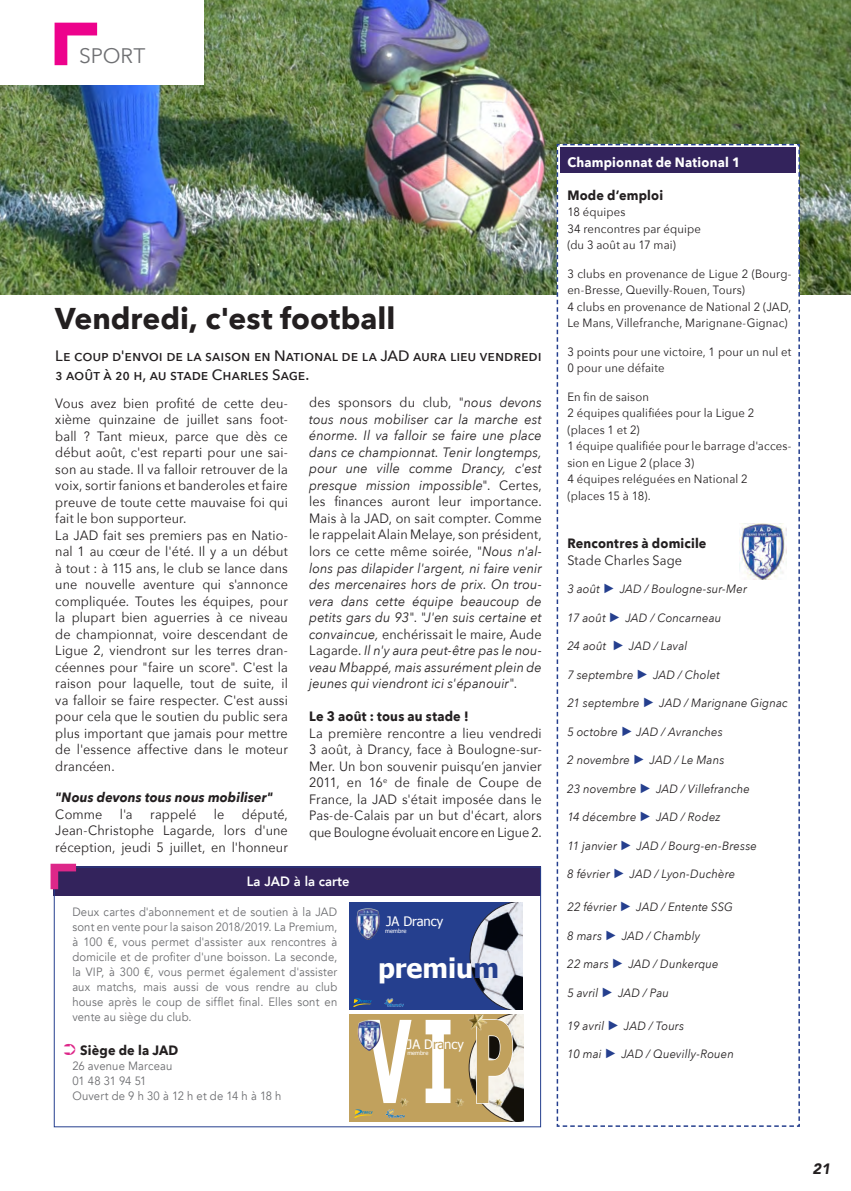
<style>
.page{position:relative;width:851px;height:1191px;background:#fff}
.page>*{position:absolute;margin:0;border:0;box-sizing:border-box;transform-origin:0 0}
.t1{font:700 114.3px "Tahoma";color:#fff;scale:.56 1}
.t2{font:700 30px "Avenir Next";color:#231f20}
.t3{font:700 26.85px "Tahoma";color:#fff}
.t4{font:21px "Avenir Next";color:#6f7073}
.t5{font:500 15px/19.5px "Avenir Next";letter-spacing:-.005em;color:#231f20}
.t6{font:italic 900 15px "Avenir";color:#231f20}
.t7{font:13.5px/16.5px "Avenir Next";letter-spacing:.01em;color:#231f20;text-align:justify;scale:.94 1}
.t8{font:italic 13.5px/16.5px "Avenir Next";letter-spacing:.01em;color:#231f20;text-align:justify;scale:.94 1}
.t9{font:700 13.5px "Avenir Next";letter-spacing:.015em;color:#231f20;scale:.94 1}
.t10{font:italic 700 13.5px "Avenir Next";letter-spacing:.01em;color:#231f20;scale:.94 1}
.t11{font:700 13.5px "Avenir Next";letter-spacing:.015em;color:#fff;scale:.94 1}
.t12{font:800 13.5px "Avenir";color:#fff;scale:.96 1}
.t13{font:13.05px "Tahoma";color:#fff}
.t14{font:12px/16.5px "Avenir Next";letter-spacing:.015em;color:#231f20;scale:.94 1}
.t15{font:italic 12px "Avenir Next";letter-spacing:.015em;color:#231f20;scale:.94 1}
.t16{font:12px/15px "Avenir";letter-spacing:.015em;color:#6c6d70;text-align:justify;scale:.94 1}
.t17{font:5.85px "Tahoma";color:#fff}
.s1{font-style:normal}
.s2{color:#dd2789}
.s3{color:#253f8e}
.s4{color:#c1a15d}
.s5{font-family:"Arial";font-weight:900;font-style:normal;font-size:13.5px;color:#253f8e}
</style>
<div class="page">
<img style="left:0;top:0;width:850px;height:295px">
<svg style="left:556px;top:143px;width:244px;height:984px"></svg>
<div style="left:54px;top:866px;width:487px;height:29px;background:#33235c"></div>
<div style="left:0;top:0;width:203px;height:84px;background:#fff"></div>
<svg style="left:55px;top:23px;width:42px;height:42px"></svg>
<div style="left:54px;top:866px;width:487px;height:261px;border:1px solid #253f8e"></div>
<svg style="left:51px;top:863px;width:25px;height:26px"></svg>
<img style="left:739px;top:523px;width:47px;height:56px">
<svg style="left:349px;top:902px;width:174px;height:219px;background:#7f7e84"></svg>
<img style="left:464px;top:1014px;width:26px;height:21px">
<div style="left:559px;top:147px;width:236px;height:26px;background:#33235c"></div>
<p class="t4" style="left:79px;top:38px;width:68px">SPORT</p>
<p class="t2" style="left:55px;top:293px;width:341px">Vendredi, c'est football</p>
<p class="t5" style="left:55px;top:345px;width:488px">Le coup d'envoi de la saison en National de la JAD aura lieu vendredi<br>3 août à 20 h, au stade Charles Sage.</p>
<p class="t7" style="left:55px;top:394px;width:249px">Vous avez bien profité de cette deu&shy;xième quinzaine de juillet sans foot&shy;ball ? Tant mieux, parce que dès ce début août, c'est reparti pour une sai&shy;son au stade. Il va falloir retrouver de la voix, sortir fanions et banderoles et faire preuve de toute cette mauvaise foi qui fait le bon supporteur.</p>
<p class="t7" style="left:55px;top:526px;width:249px">La JAD fait ses premiers pas en Natio&shy;nal 1 au cœur de l'été. Il y a un début à tout : à 115 ans, le club se lance dans une nouvelle aventure qui s'annonce compliquée. Toutes les équipes, pour la plupart bien aguerries à ce niveau de championnat, voire descendant de Ligue 2, viendront sur les terres dran&shy;céennes pour "faire un score". C'est la raison pour laquelle, tout de suite, il va falloir se faire respecter. C'est aussi pour cela que le soutien du public sera plus important que jamais pour mettre de l'essence affective dans le moteur drancéen.</p>
<p class="t10" style="left:55px;top:785px;width:233px">"Nous devons tous nous mobiliser"</p>
<p class="t7" style="left:55px;top:805px;width:52px">Comme</p>
<p class="t7" style="left:120px;top:805px;width:15px">l'a</p>
<p class="t7" style="left:150px;top:805px;width:51px">rappelé</p>
<p class="t7" style="left:214px;top:805px;width:13px">le</p>
<p class="t7" style="left:55px;top:805px;width:249px;text-indent:186px">député, Jean-Christophe Lagarde, lors d'une réception, jeudi 5 juillet, en l'honneur</p>
<p class="t8" style="left:309px;top:394px;width:249px"><span class="s1">des sponsors du club, "</span>nous devons tous nous mobiliser car la marche est énorme. Il va falloir se faire une place dans ce championnat. Tenir longtemps, pour une ville comme Drancy, c'est presque mission impossible<span class="s1">". Certes, les finances auront leur importance.<br>Mais à la JAD, on sait compter. Comme le rappelait Alain Melaye, son président, lors ce cette même soirée, "</span>Nous n'al&shy;lons pas dilapider l'argent, ni faire venir des mercenaires hors de prix. On trou&shy;vera dans cette équipe beaucoup de petits gars du 93<span class="s1">". "</span>J'en suis certaine et convaincue, <span class="s1">enchérissait le maire, Aude Lagarde.</span> Il n'y aura peut-être pas le nou&shy;veau Mbappé, mais assurément plein de jeunes qui viendront ici s'épanouir<span class="s1">".</span></p>
<p class="t9" style="left:309px;top:704px;width:171px">Le 3 août : tous au stade !</p>
<p class="t7" style="left:309px;top:724px;width:249px">La première rencontre a lieu vendredi 3 août, à Drancy, face à Boulogne-sur-Mer. Un bon souvenir puisqu’en janvier 2011, en 16<sup>e</sup> de finale de Coupe de France, la JAD s'était imposée dans le Pas-de-Calais par un but d'écart, alors que Boulogne évoluait encore en Ligue 2.</p>
<p class="t12" style="left:247px;top:871px;width:109px">La JAD à la carte</p>
<p class="t16" style="left:72px;top:904px;width:283px">Deux cartes d'abonnement et de soutien à la JAD sont en vente pour la saison 2018/2019. La Premium, à 100 €, vous permet d'assister aux rencontres à domicile et de profiter d'une boisson. La seconde, la VIP, à 300 €, vous permet également d'assister aux matchs, mais aussi de vous rendre au club house après le coup de sifflet final. Elles sont en vente au siège du club.</p>
<p class="t9" style="left:64px;top:1038px;width:123px"><span class="s2">➲</span> Siège de la JAD</p>
<p class="t16" style="left:72px;top:1058px;width:108px">26 avenue Marceau</p>
<p class="t16" style="left:72px;top:1073px;width:80px">01 48 31 94 51</p>
<p class="t16" style="left:72px;top:1088px;width:224px">Ouvert de 9 h 30 à 12 h et de 14 h à 18 h</p>
<p class="t13" style="left:386px;top:912px;width:59px">JA Drancy</p>
<p class="t17" style="left:385px;top:927px;width:23px">membre</p>
<p class="t3" style="left:378px;top:949px;width:123px">premiu<span class="s3">m</span></p>
<p class="t1" style="left:368px;top:981px;width:261px">V I <span class="s4">P</span></p>
<p class="t13" style="left:407px;top:1035px;width:59px">JA D<span class="s4">ra</span>ncy</p>
<p class="t17" style="left:407px;top:1049px;width:23px">membre</p>
<p class="t11" style="left:567px;top:150px;width:185px">Championnat de National 1</p>
<p class="t9" style="left:567px;top:183px;width:103px">Mode d’emploi</p>
<p class="t14" style="left:567px;top:203px;width:63px">18 équipes</p>
<p class="t14" style="left:567px;top:220px;width:144px">34 rencontres par équipe</p>
<p class="t14" style="left:567px;top:236px;width:117px">(du 3 août au 17 mai)</p>
<p class="t14" style="left:567px;top:265px;width:240px">3 clubs en provenance de Ligue 2 (Bourg&shy;en-Bresse, Quevilly-Rouen, Tours)</p>
<p class="t14" style="left:567px;top:298px;width:240px">4 clubs en provenance de National 2 (JAD,<br>Le Mans, Villefranche, Marignane-Gignac)</p>
<p class="t14" style="left:567px;top:343px;width:240px">3 points pour une victoire, 1 pour un nul et<br>0 pour une défaite</p>
<p class="t14" style="left:567px;top:388px;width:88px">En fin de saison</p>
<p class="t14" style="left:567px;top:404px;width:200px">2 équipes qualifiées pour la Ligue 2</p>
<p class="t14" style="left:567px;top:421px;width:78px">(places 1 et 2)</p>
<p class="t14" style="left:567px;top:437px;width:240px">1 équipe qualifiée pour le barrage d'acces&shy;sion en Ligue 2 (place 3)</p>
<p class="t14" style="left:567px;top:470px;width:193px">4 équipes reléguées en National 2</p>
<p class="t14" style="left:567px;top:487px;width:90px">(places 15 à 18).</p>
<p class="t9" style="left:567px;top:531px;width:150px">Rencontres à domicile</p>
<p class="t7" style="left:567px;top:551px;width:124px">Stade Charles Sage</p>
<p class="t15" style="left:567px;top:579px;width:192px">3 août <span class="s5">►</span> JAD / Boulogne-sur-Mer</p>
<p class="t15" style="left:567px;top:607px;width:165px">17 août <span class="s5">►</span> JAD / Concarneau</p>
<p class="t15" style="left:567px;top:636px;width:129px">24 août <span class="s5">►</span> JAD / Laval</p>
<p class="t15" style="left:567px;top:664px;width:164px">7 septembre <span class="s5">►</span> JAD / Cholet</p>
<p class="t15" style="left:567px;top:693px;width:236px">21 septembre <span class="s5">►</span> JAD / Marignane Gignac</p>
<p class="t15" style="left:567px;top:721px;width:167px">5 octobre <span class="s5">►</span> JAD / Avranches</p>
<p class="t15" style="left:567px;top:750px;width:169px">2 novembre <span class="s5">►</span> JAD / Le Mans</p>
<p class="t15" style="left:567px;top:778px;width:196px">23 novembre <span class="s5">►</span> JAD / Villefranche</p>
<p class="t15" style="left:567px;top:807px;width:164px">14 décembre <span class="s5">►</span> JAD / Rodez</p>
<p class="t15" style="left:567px;top:835px;width:203px">11 janvier <span class="s5">►</span> JAD / Bourg-en-Bresse</p>
<p class="t15" style="left:567px;top:864px;width:180px">8 février <span class="s5">►</span> JAD / Lyon-Duchère</p>
<p class="t15" style="left:567px;top:897px;width:177px">22 février <span class="s5">►</span> JAD / Entente SSG</p>
<p class="t15" style="left:567px;top:925px;width:143px">8 mars <span class="s5">►</span> JAD / Chambly</p>
<p class="t15" style="left:567px;top:954px;width:162px">22 mars <span class="s5">►</span> JAD / Dunkerque</p>
<p class="t15" style="left:567px;top:982px;width:110px">5 avril <span class="s5">►</span> JAD / Pau</p>
<p class="t15" style="left:567px;top:1015px;width:126px">19 avril <span class="s5">►</span> JAD / Tours</p>
<p class="t15" style="left:567px;top:1044px;width:179px">10 mai <span class="s5">►</span> JAD / Quevilly-Rouen</p>
<p class="t6" style="left:812px;top:1156px;width:19px">21</p>
</div>
